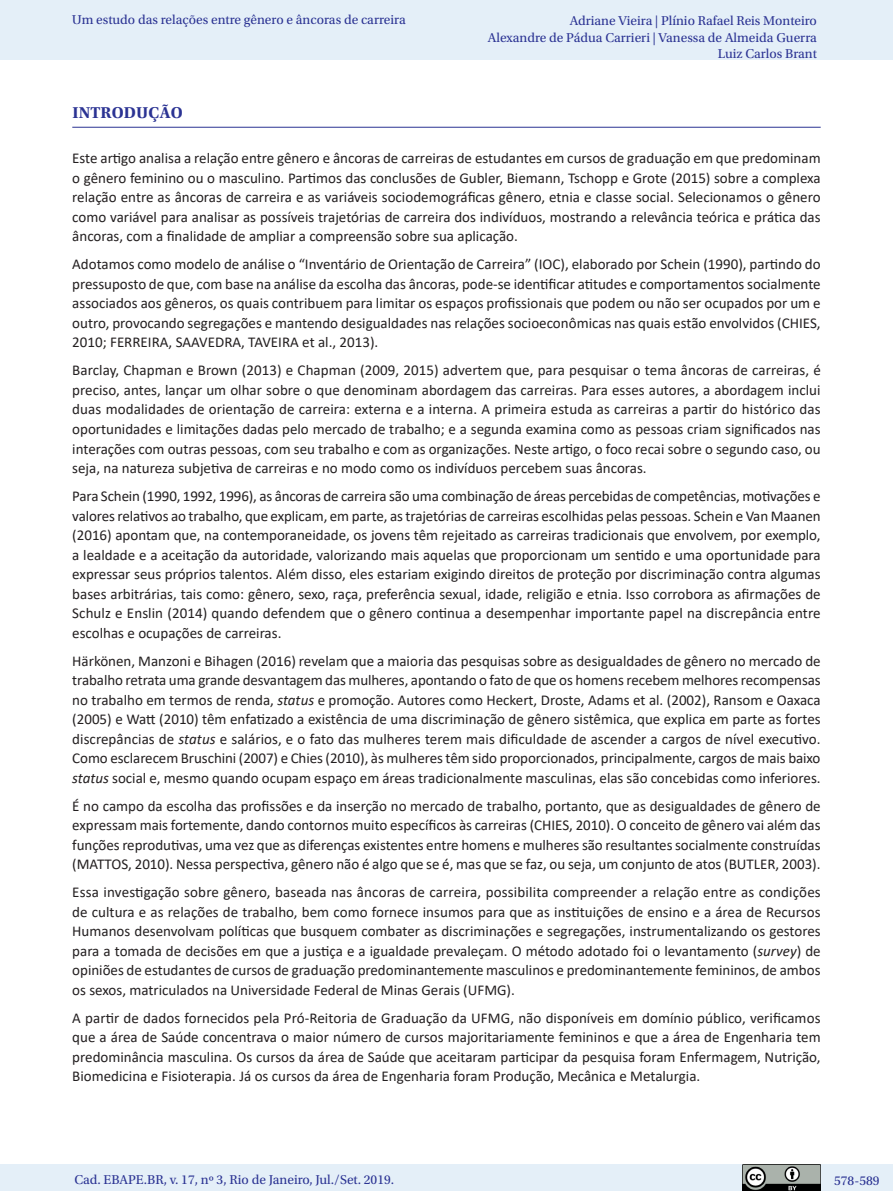
<style>
.page{position:relative;width:893px;height:1191px;background:#fff}
.page>*{position:absolute;margin:0;border:0;box-sizing:border-box;transform-origin:0 0}
._07_1_sub_1{font:700 16.5px "Utopia Std";letter-spacing:.01em;color:#2b3393}
._06_0_texto{font:15px/19.5px "Calibri";color:#231f20;text-align:justify}
.t1{font:13.5px/16.5px "Utopia Std";color:#2b3393;text-align:right}
.s1{font-style:italic}
</style>
<div class="page">
<div style="left:0;top:0;width:893px;height:60px;background:#e4eff8"></div>
<div style="left:0;top:1164px;width:893px;height:27px;background:#e4eff8"></div>
<img style="left:743px;top:1164px;width:78px;height:27px">
<hr style="left:72px;top:127px;width:749px;height:1px;background:#2b3393">
<p class="t1" style="left:72px;top:11px;width:335px">Um estudo das relações entre gênero e âncoras de carreira</p>
<p class="t1" style="left:488px;top:13px;width:331px">Adriane Vieira | Plínio Rafael Reis Monteiro<br>Alexandre de Pádua Carrieri | Vanessa de Almeida Guerra<br>Luiz Carlos Brant</p>
<p class="_07_1_sub_1" style="left:72px;top:103px;width:112px">INTRODUÇÃO</p>
<p class="_06_0_texto" style="left:72px;top:148px;width:750px">Este artigo analisa a relação entre gênero e âncoras de carreiras de estudantes em cursos de graduação em que predominam o gênero feminino ou o masculino. Partimos das conclusões de Gubler, Biemann, Tschopp e Grote (2015) sobre a complexa relação entre as âncoras de carreira e as variáveis sociodemográficas gênero, etnia e classe social. Selecionamos o gênero como variável para analisar as possíveis trajetórias de carreira dos indivíduos, mostrando a relevância teórica e prática das âncoras, com a finalidade de ampliar a compreensão sobre sua aplicação.</p>
<p class="_06_0_texto" style="left:72px;top:254px;width:750px">Adotamos como modelo de análise o “Inventário de Orientação de Carreira” (IOC), elaborado por Schein (1990), partindo do pressuposto de que, com base na análise da escolha das âncoras, pode-se identificar atitudes e comportamentos socialmente associados aos gêneros, os quais contribuem para limitar os espaços profissionais que podem ou não ser ocupados por um e outro, provocando segregações e mantendo desigualdades nas relações socioeconômicas nas quais estão envolvidos (CHIES, 2010; FERREIRA, SAAVEDRA, TAVEIRA et al., 2013).</p>
<p class="_06_0_texto" style="left:72px;top:360px;width:750px">Barclay, Chapman e Brown (2013) e Chapman (2009, 2015) advertem que, para pesquisar o tema âncoras de carreiras, é preciso, antes, lançar um olhar sobre o que denominam abordagem das carreiras. Para esses autores, a abordagem inclui duas modalidades de orientação de carreira: externa e a interna. A primeira estuda as carreiras a partir do histórico das oportunidades e limitações dadas pelo mercado de trabalho; e a segunda examina como as pessoas criam significados nas interações com outras pessoas, com seu trabalho e com as organizações. Neste artigo, o foco recai sobre o segundo caso, ou seja, na natureza subjetiva de carreiras e no modo como os indivíduos percebem suas âncoras.</p>
<p class="_06_0_texto" style="left:72px;top:486px;width:750px">Para Schein (1990, 1992, 1996), as âncoras de carreira são uma combinação de áreas percebidas de competências, motivações e valores relativos ao trabalho, que explicam, em parte, as trajetórias de carreiras escolhidas pelas pessoas. Schein e Van Maanen (2016) apontam que, na contemporaneidade, os jovens têm rejeitado as carreiras tradicionais que envolvem, por exemplo, a lealdade e a aceitação da autoridade, valorizando mais aquelas que proporcionam um sentido e uma oportunidade para expressar seus próprios talentos. Além disso, eles estariam exigindo direitos de proteção por discriminação contra algumas bases arbitrárias, tais como: gênero, sexo, raça, preferência sexual, idade, religião e etnia. Isso corrobora as afirmações de Schulz e Enslin (2014) quando defendem que o gênero continua a desempenhar importante papel na discrepância entre escolhas e ocupações de carreiras.</p>
<p class="_06_0_texto" style="left:72px;top:650px;width:750px">Härkönen, Manzoni e Bihagen (2016) revelam que a maioria das pesquisas sobre as desigualdades de gênero no mercado de trabalho retrata uma grande desvantagem das mulheres, apontando o fato de que os homens recebem melhores recompensas no trabalho em termos de renda, <span class="s1">status</span> e promoção. Autores como Heckert, Droste, Adams et al. (2002), Ransom e Oaxaca (2005) e Watt (2010) têm enfatizado a existência de uma discriminação de gênero sistêmica, que explica em parte as fortes discrepâncias de <span class="s1">status</span> e salários, e o fato das mulheres terem mais dificuldade de ascender a cargos de nível executivo.<br>Como esclarecem Bruschini (2007) e Chies (2010), às mulheres têm sido proporcionados, principalmente, cargos de mais baixo <span class="s1">status</span> social e, mesmo quando ocupam espaço em áreas tradicionalmente masculinas, elas são concebidas como inferiores.</p>
<p class="_06_0_texto" style="left:72px;top:795px;width:750px">É no campo da escolha das profissões e da inserção no mercado de trabalho, portanto, que as desigualdades de gênero de expressam mais fortemente, dando contornos muito específicos às carreiras (CHIES, 2010). O conceito de gênero vai além das funções reprodutivas, uma vez que as diferenças existentes entre homens e mulheres são resultantes socialmente construídas (MATTOS, 2010). Nessa perspectiva, gênero não é algo que se é, mas que se faz, ou seja, um conjunto de atos (BUTLER, 2003).</p>
<p class="_06_0_texto" style="left:72px;top:882px;width:750px">Essa investigação sobre gênero, baseada nas âncoras de carreira, possibilita compreender a relação entre as condições de cultura e as relações de trabalho, bem como fornece insumos para que as instituições de ensino e a área de Recursos Humanos desenvolvam políticas que busquem combater as discriminações e segregações, instrumentalizando os gestores para a tomada de decisões em que a justiça e a igualdade prevaleçam. O método adotado foi o levantamento (<span class="s1">survey</span>) de opiniões de estudantes de cursos de graduação predominantemente masculinos e predominantemente femininos, de ambos os sexos, matriculados na Universidade Federal de Minas Gerais (UFMG).</p>
<p class="_06_0_texto" style="left:72px;top:1007px;width:750px">A partir de dados fornecidos pela Pró-Reitoria de Graduação da UFMG, não disponíveis em domínio público, verificamos que a área de Saúde concentrava o maior número de cursos majoritariamente femininos e que a área de Engenharia tem predominância masculina. Os cursos da área de Saúde que aceitaram participar da pesquisa foram Enfermagem, Nutrição, Biomedicina e Fisioterapia. Já os cursos da área de Engenharia foram Produção, Mecânica e Metalurgia.</p>
<p class="t1" style="left:74px;top:1171px;width:321px">Cad. EBAPE.BR, v. 17, nº 3, Rio de Janeiro, Jul./Set. 2019.</p>
<p class="t1" style="left:834px;top:1172px;width:47px">578-589</p>
</div>
